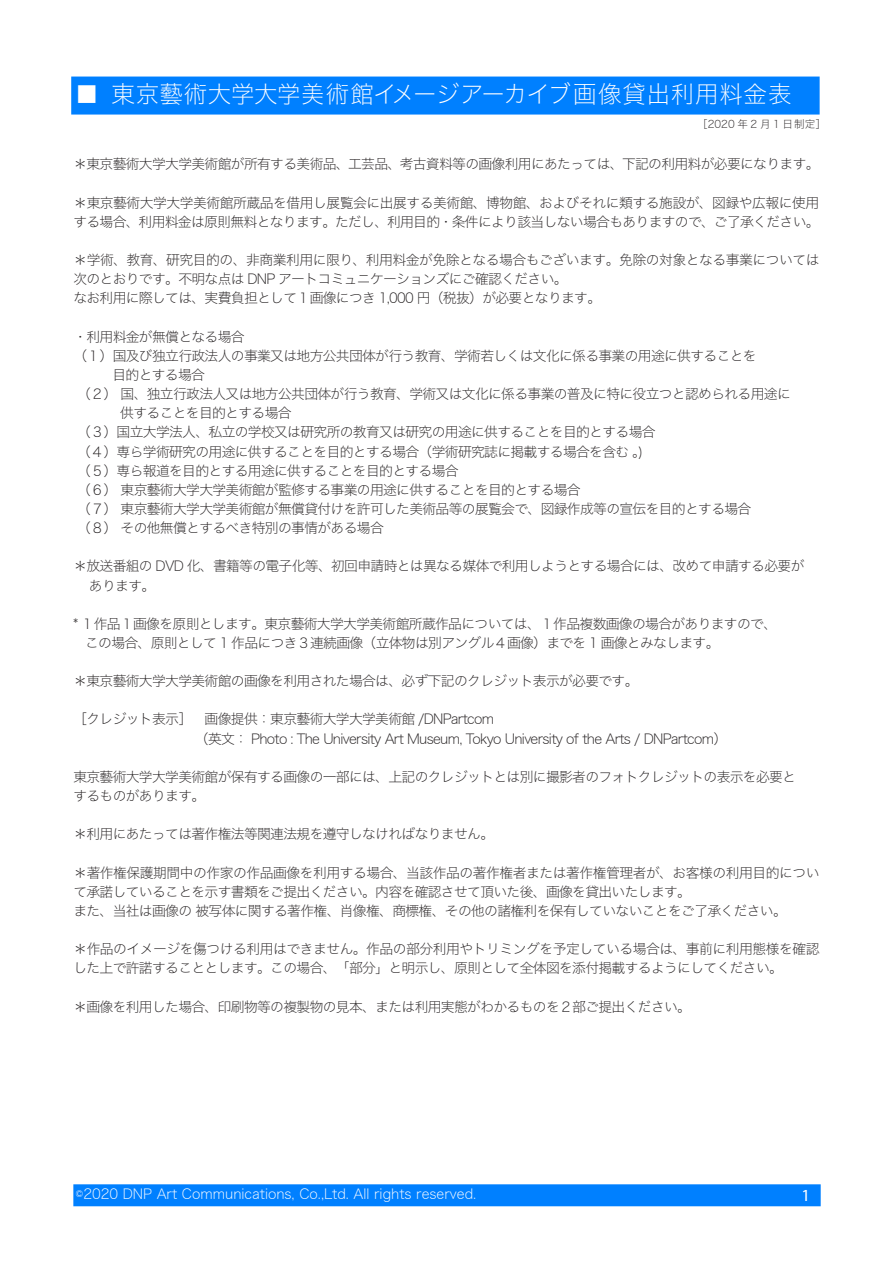
<style>
.page{position:relative;width:893px;height:1263px;background:#fff}
.page>*{position:absolute;margin:0;border:0;box-sizing:border-box;transform-origin:0 0}
.t1{font:23.85px "Hira Kaku Pro N W1";letter-spacing:.025em;color:#fff}
.t2{font:16.95px "Myriad Pro";color:#fff}
.t3{font:13.8px/19.2px "Hira Kaku Pro N W1";letter-spacing:-.05em;color:#231f20}
.t4{font:13.8px "Hira Kaku Pro N W1";color:#fff}
.t5{font:10.65px "Hira Kaku Pro N W1";color:#231f20}
.s1{font-size:23.4px}
</style>
<div class="page">
<div style="left:74px;top:1185px;width:746px;height:20px;background:#0080ff"></div>
<div style="left:73px;top:1184px;width:748px;height:22px;border:2px solid #0080ff"></div>
<div style="left:71px;top:77px;width:749px;height:38px;background:#0080ff;border:2px solid #0080ff"></div>
<h1 class="t1" style="left:75px;top:73px;width:717px"><span class="s1">■</span> 東京藝術大学大学美術館イメージアーカイブ画像貸出利用料金表</h1>
<p class="t5" style="left:697px;top:115px;width:130px">［2020 年 2 月 1 日制定］</p>
<p class="t3" style="left:73px;top:154px;width:748px">＊東京藝術大学大学美術館が所有する美術品、工芸品、考古資料等の画像利用にあたっては、下記の利用料が必要になります。</p>
<p class="t3" style="left:73px;top:192px;width:748px">＊東京藝術大学大学美術館所蔵品を借用し展覧会に出展する美術館、博物館、およびそれに類する施設が、図録や広報に使用する場合、利用料金は原則無料となります。ただし、利用目的・条件により該当しない場合もありますので、ご了承ください。</p>
<p class="t3" style="left:73px;top:249px;width:748px">＊学術、教育、研究目的の、非商業利用に限り、利用料金が免除となる場合もございます。免除の対象となる事業については次のとおりです。不明な点は DNP アートコミュニケーションズにご確認ください。<br>なお利用に際しては、実費負担として１画像につき 1,000 円（税抜）が必要となります。</p>
<p class="t3" style="left:73px;top:326px;width:173px">・利用料金が無償となる場合</p>
<p class="t3" style="left:73px;top:345px;width:685px">（１）国及び独立行政法人の事業又は地方公共団体が行う教育、学術若しくは文化に係る事業の用途に供することを</p>
<p class="t3" style="left:112px;top:364px;width:94px">目的とする場合</p>
<p class="t3" style="left:77px;top:383px;width:715px">（２） 国、独立行政法人又は地方公共団体が行う教育、学術又は文化に係る事業の普及に特に役立つと認められる用途に</p>
<p class="t3" style="left:120px;top:402px;width:173px">供することを目的とする場合</p>
<p class="t3" style="left:77px;top:421px;width:580px">（３）国立大学法人、私立の学校又は研究所の教育又は研究の用途に供することを目的とする場合</p>
<p class="t3" style="left:77px;top:441px;width:567px">（４）専ら学術研究の用途に供することを目的とする場合（学術研究誌に掲載する場合を含む｡)</p>
<p class="t3" style="left:77px;top:460px;width:383px">（５）専ら報道を目的とする用途に供することを目的とする場合</p>
<p class="t3" style="left:77px;top:479px;width:505px">（６） 東京藝術大学大学美術館が監修する事業の用途に供することを目的とする場合</p>
<p class="t3" style="left:77px;top:498px;width:676px">（７） 東京藝術大学大学美術館が無償貸付けを許可した美術品等の展覧会で、図録作成等の宣伝を目的とする場合</p>
<p class="t3" style="left:77px;top:517px;width:308px">（８） その他無償とするべき特別の事情がある場合</p>
<p class="t3" style="left:89px;top:555px;width:717px;text-indent:-16px">＊放送番組の DVD 化、書籍等の電子化等、初回申請時とは異なる媒体で利用しようとする場合には、改めて申請する必要があります。</p>
<p class="t3" style="left:85px;top:613px;width:694px;text-indent:-12px">* １作品１画像を原則とします。東京藝術大学大学美術館所蔵作品については、１作品複数画像の場合がありますので、この場合、原則として 1 作品につき３連続画像（立体物は別アングル４画像）までを 1 画像とみなします。</p>
<p class="t3" style="left:73px;top:670px;width:567px">＊東京藝術大学大学美術館の画像を利用された場合は、必ず下記のクレジット表示が必要です。</p>
<p class="t3" style="left:195px;top:708px;width:534px;text-indent:-122px">［クレジット表示］　画像提供：東京藝術大学大学美術館 /DNPartcom<br>（英文： Photo : The University Art Museum, Tokyo University of the Arts / DNPartcom）</p>
<p class="t3" style="left:73px;top:766px;width:724px">東京藝術大学大学美術館が保有する画像の一部には、上記のクレジットとは別に撮影者のフォトクレジットの表示を必要とするものがあります。</p>
<p class="t3" style="left:73px;top:823px;width:422px">＊利用にあたっては著作権法等関連法規を遵守しなければなりません。</p>
<p class="t3" style="left:73px;top:862px;width:748px">＊著作権保護期間中の作家の作品画像を利用する場合、当該作品の著作権者または著作権管理者が、お客様の利用目的について承諾していることを示す書類をご提出ください。内容を確認させて頂いた後、画像を貸出いたします。<br>また、当社は画像の 被写体に関する著作権、肖像権、商標権、その他の諸権利を保有していないことをご了承ください。</p>
<p class="t3" style="left:73px;top:938px;width:748px">＊作品のイメージを傷つける利用はできません。作品の部分利用やトリミングを予定している場合は、事前に利用態様を確認した上で許諾することとします。この場合、「部分」と明示し、原則として全体図を添付掲載するようにしてください。</p>
<p class="t3" style="left:73px;top:996px;width:619px">＊画像を利用した場合、印刷物等の複製物の見本、または利用実態がわかるものを２部ご提出ください。</p>
<p class="t4" style="left:75px;top:1181px;width:402px">©2020 DNP Art Communications, Co.,Ltd. All rights reserved.</p>
<p class="t2" style="left:801px;top:1184px;width:10px">1</p>
</div>
